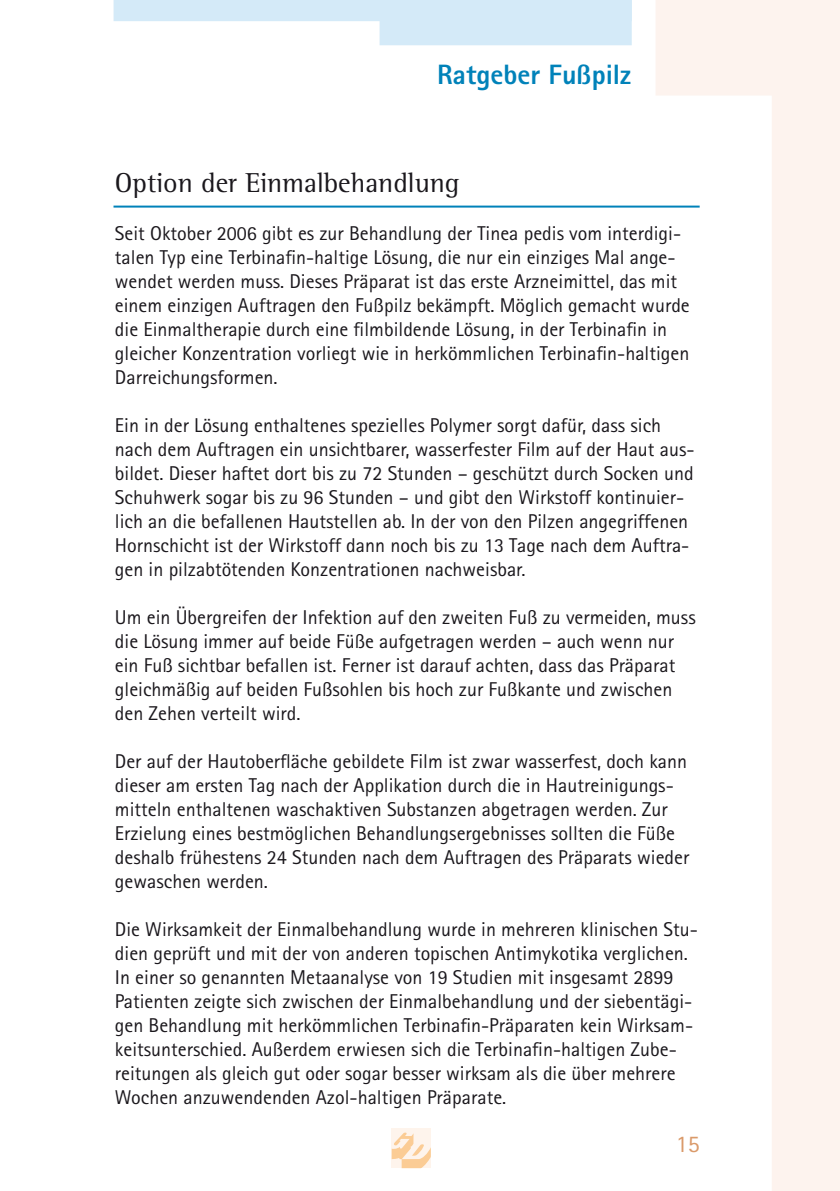
<style>
.page{position:relative;width:840px;height:1191px;background:#fff}
.page>*{position:absolute;margin:0;border:0;box-sizing:border-box;transform-origin:0 0}
.t1{font:28px "Agfa Rotis Semi Serif";color:#1a171c}
.t2{font:800 28px "Agfa Rotis Sans Serif";color:#0082b9}
.t3{font:24px "Agfa Rotis Sans Serif";color:#da9a6a}
.t4{font:20px/24px "Agfa Rotis Sans Serif";color:#1a171c}
</style>
<div class="page">
<svg style="left:113px;top:0;width:518px;height:45px"></svg>
<div style="left:772px;top:0;width:67px;height:1191px;background:#fdf3ee"></div>
<div style="left:656px;top:0;width:149px;height:96px;background:#fdf3ee"></div>
<div style="left:391px;top:1128px;width:40px;height:40px;background:#fef4ec"></div>
<svg style="left:391px;top:1132px;width:39px;height:36px"></svg>
<hr style="left:113px;top:206px;width:586px;height:2px;background:#0082b9">
<h1 class="t2" style="left:437px;top:56px;width:195px">Ratgeber Fußpilz</h1>
<h1 class="t1" style="left:115px;top:166px;width:346px">Option der Einmalbehandlung</h1>
<p class="t4" style="left:115px;top:221px;width:576px">Seit Oktober 2006 gibt es zur Behandlung der Tinea pedis vom interdigi&shy;talen Typ eine Terbinafin-haltige Lösung, die nur ein einziges Mal ange&shy;wendet werden muss. Dieses Präparat ist das erste Arzneimittel, das mit einem einzigen Auftragen den Fußpilz bekämpft. Möglich gemacht wurde die Einmaltherapie durch eine filmbildende Lösung, in der Terbinafin in gleicher Konzentration vorliegt wie in herkömmlichen Terbinafin-haltigen Darreichungsformen.</p>
<p class="t4" style="left:115px;top:413px;width:581px">Ein in der Lösung enthaltenes spezielles Polymer sorgt dafür, dass sich nach dem Auftragen ein unsichtbarer, wasserfester Film auf der Haut aus&shy;bildet. Dieser haftet dort bis zu 72 Stunden – geschützt durch Socken und Schuhwerk sogar bis zu 96 Stunden – und gibt den Wirkstoff kontinuier&shy;lich an die befallenen Hautstellen ab. In der von den Pilzen angegriffenen Hornschicht ist der Wirkstoff dann noch bis zu 13 Tage nach dem Auftra&shy;gen in pilzabtötenden Konzentrationen nachweisbar.</p>
<p class="t4" style="left:115px;top:605px;width:582px">Um ein Übergreifen der Infektion auf den zweiten Fuß zu vermeiden, muss die Lösung immer auf beide Füße aufgetragen werden – auch wenn nur ein Fuß sichtbar befallen ist. Ferner ist darauf achten, dass das Präparat gleichmäßig auf beiden Fußsohlen bis hoch zur Fußkante und zwischen den Zehen verteilt wird.</p>
<p class="t4" style="left:115px;top:749px;width:575px">Der auf der Hautoberfläche gebildete Film ist zwar wasserfest, doch kann dieser am ersten Tag nach der Applikation durch die in Hautreinigungs&shy;mitteln enthaltenen waschaktiven Substanzen abgetragen werden. Zur Erzielung eines bestmöglichen Behandlungsergebnisses sollten die Füße deshalb frühestens 24 Stunden nach dem Auftragen des Präparats wieder gewaschen werden.</p>
<p class="t4" style="left:115px;top:917px;width:584px">Die Wirksamkeit der Einmalbehandlung wurde in mehreren klinischen Stu&shy;dien geprüft und mit der von anderen topischen Antimykotika verglichen.<br>In einer so genannten Metaanalyse von 19 Studien mit insgesamt 2899<br>Patienten zeigte sich zwischen der Einmalbehandlung und der siebentägi&shy;gen Behandlung mit herkömmlichen Terbinafin-Präparaten kein Wirksam&shy;keitsunterschied. Außerdem erwiesen sich die Terbinafin-haltigen Zube&shy;reitungen als gleich gut oder sogar besser wirksam als die über mehrere Wochen anzuwendenden Azol-haltigen Präparate.</p>
<p class="t3" style="left:675px;top:1129px;width:25px">15</p>
</div>
